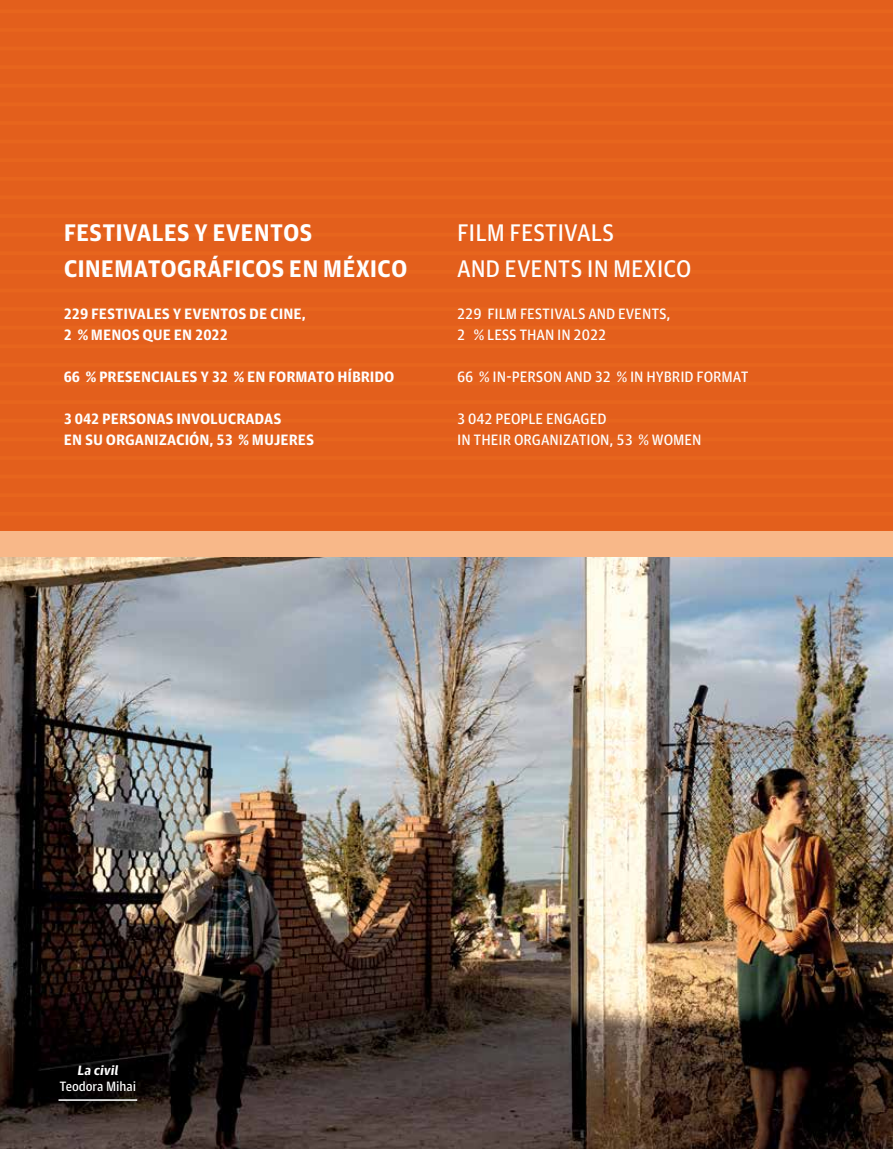
<style>
.page{position:relative;width:893px;height:1149px;background:#fff}
.page>*{position:absolute;margin:0;border:0;box-sizing:border-box;transform-origin:0 0}
.t1{font:700 24px/36px "Guardian Agate Sans 4";letter-spacing:-.005em;color:#fff}
.t2{font:24px/36px "Guardian Agate Sans 4";letter-spacing:-.005em;color:#fff}
.t3{font:700 15px/21px "Guardian Agate Sans 4";letter-spacing:-.005em;color:#fff}
.t4{font:15px/21px "Guardian Agate Sans 4";letter-spacing:-.005em;color:#fff}
.t5{font:13.5px "Guardian Agate Sans 4";letter-spacing:-.005em;color:#fff}
.t6{font:italic 700 13.5px "Guardian Agate Sans 4";letter-spacing:-.005em;color:#fff}
</style>
<div class="page">
<div style="left:0;top:0;width:893px;height:588px;background:#e7651d"></div>
<div style="left:0;top:0;width:893px;height:9px;background:#e35f1c"></div>
<div style="left:0;top:13px;width:893px;height:15px;background:#e35f1c"></div>
<div style="left:0;top:32px;width:893px;height:15px;background:#e35f1c"></div>
<div style="left:0;top:50px;width:893px;height:15px;background:#e35f1c"></div>
<div style="left:0;top:69px;width:893px;height:15px;background:#e35f1c"></div>
<div style="left:0;top:87px;width:893px;height:15px;background:#e35f1c"></div>
<div style="left:0;top:106px;width:893px;height:15px;background:#e35f1c"></div>
<div style="left:0;top:125px;width:893px;height:15px;background:#e35f1c"></div>
<div style="left:0;top:143px;width:893px;height:15px;background:#e35f1c"></div>
<div style="left:0;top:162px;width:893px;height:15px;background:#e35f1c"></div>
<div style="left:0;top:180px;width:893px;height:15px;background:#e35f1c"></div>
<div style="left:0;top:199px;width:893px;height:15px;background:#e35f1c"></div>
<div style="left:0;top:218px;width:893px;height:15px;background:#e35f1c"></div>
<div style="left:0;top:236px;width:893px;height:15px;background:#e35f1c"></div>
<div style="left:0;top:255px;width:893px;height:15px;background:#e35f1c"></div>
<div style="left:0;top:273px;width:893px;height:15px;background:#e35f1c"></div>
<div style="left:0;top:292px;width:893px;height:15px;background:#e35f1c"></div>
<div style="left:0;top:311px;width:893px;height:15px;background:#e35f1c"></div>
<div style="left:0;top:329px;width:893px;height:15px;background:#e35f1c"></div>
<div style="left:0;top:348px;width:893px;height:15px;background:#e35f1c"></div>
<div style="left:0;top:366px;width:893px;height:15px;background:#e35f1c"></div>
<div style="left:0;top:385px;width:893px;height:15px;background:#e35f1c"></div>
<div style="left:0;top:404px;width:893px;height:15px;background:#e35f1c"></div>
<div style="left:0;top:422px;width:893px;height:15px;background:#e35f1c"></div>
<div style="left:0;top:441px;width:893px;height:15px;background:#e35f1c"></div>
<div style="left:0;top:459px;width:893px;height:15px;background:#e35f1c"></div>
<div style="left:0;top:478px;width:893px;height:15px;background:#e35f1c"></div>
<div style="left:0;top:497px;width:893px;height:15px;background:#e35f1c"></div>
<div style="left:0;top:515px;width:893px;height:15px;background:#e35f1c"></div>
<img style="left:0;top:556px;width:893px;height:592px">
<hr style="left:59px;top:1098px;width:78px;height:2px;background:#fff">
<div style="left:0;top:531px;width:893px;height:25px;background:#f8b889"></div>
<h1 class="t1" style="left:64px;top:213px;width:345px">FESTIVALES Y EVENTOS<br>CINEMATOGRÁFICOS EN MÉXICO</h1>
<p class="t3" style="left:64px;top:302px;width:244px">229 FESTIVALES Y EVENTOS DE CINE,<br>2 % MENOS QUE EN 2022</p>
<p class="t3" style="left:64px;top:365px;width:332px">66 % PRESENCIALES Y 32 % EN FORMATO HÍBRIDO</p>
<p class="t3" style="left:64px;top:407px;width:252px">3 042 PERSONAS INVOLUCRADAS<br>EN SU ORGANIZACIÓN, 53 % MUJERES</p>
<h1 class="t2" style="left:457px;top:213px;width:236px">FILM FESTIVALS<br>AND EVENTS IN MEXICO</h1>
<p class="t4" style="left:457px;top:302px;width:215px">229 FILM FESTIVALS AND EVENTS,<br>2 % LESS THAN IN 2022</p>
<p class="t4" style="left:457px;top:365px;width:293px">66 % IN-PERSON AND 32 % IN HYBRID FORMAT</p>
<p class="t4" style="left:457px;top:407px;width:246px">3 042 PEOPLE ENGAGED<br>IN THEIR ORGANIZATION, 53 % WOMEN</p>
<p class="t6" style="left:77px;top:1060px;width:42px">La civil</p>
<p class="t5" style="left:60px;top:1076px;width:78px">Teodora Mihai</p>
</div>
